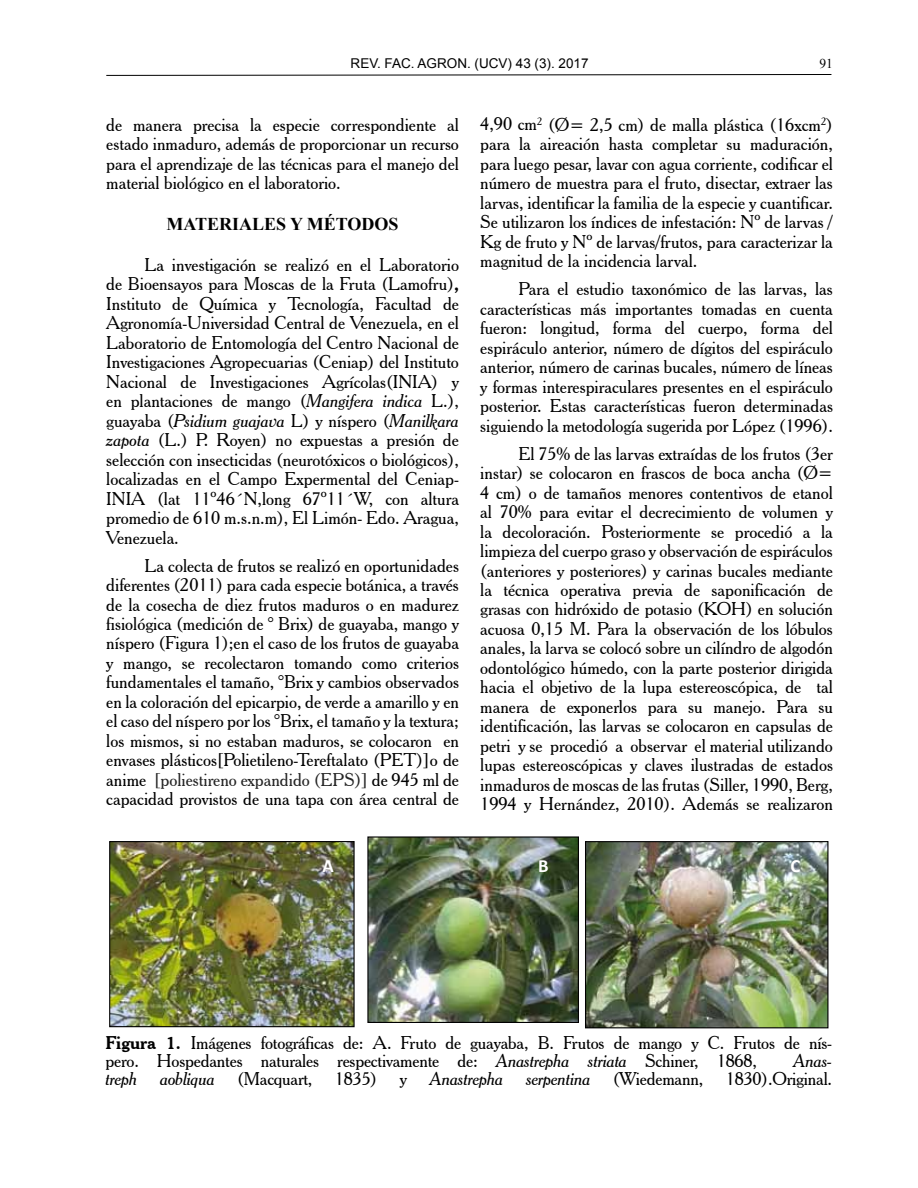
<style>
.page{position:relative;width:918px;height:1188px;background:#fff}
.page>*{position:absolute;margin:0;border:0;box-sizing:border-box;transform-origin:0 0}
.t1{font:700 18.6px "Calibri";color:#fff}
.t2{font:18px/19.5px "Cheltenham BT";color:#000;text-align:justify}
.t3{font:italic 18px "Cheltenham BT";letter-spacing:-.01em;color:#000}
.t4{font:700 18px "Times New Roman";color:#000}
.t5{font:13.5px "Arial";color:#000}
.t6{font:13.5px "Times New Roman";color:#000}
.s1{font-weight:700}
.s2{font-style:italic}
.s3{color:#252525}
.s4{font-style:normal}
</style>
<div class="page">
<svg style="left:106px;top:74px;width:726px;height:2px"></svg>
<img style="left:111px;top:843px;width:242px;height:182px">
<div style="left:109px;top:841px;width:246px;height:186px;border:1px solid #000"></div>
<img style="left:369px;top:838px;width:208px;height:183px">
<div style="left:367px;top:836px;width:212px;height:187px;border:1px solid #000"></div>
<img style="left:587px;top:843px;width:239px;height:183px">
<div style="left:585px;top:841px;width:243px;height:187px;border:1px solid #000"></div>
<p class="t5" style="left:351px;top:54px;width:240px">REV. FAC . AGRON. (UCV) 43 (3). 2017</p>
<p class="t6" style="left:819px;top:55px;width:15px">91</p>
<p class="t2" style="left:106px;top:114px;width:354px">de manera precisa la especie correspondiente al estado inmaduro, además de proporcionar un recurso para el aprendizaje de las técnicas para el manejo del material biológico en el laboratorio.</p>
<p class="t4" style="left:167px;top:211px;width:231px">MATERIALES Y MÉTODOS</p>
<p class="t2" style="left:106px;top:254px;width:354px;text-indent:38px">La investigación se realizó en el Laboratorio de Bioensayos para Moscas de la Fruta (Lamofru)<span class="s1">, </span>Instituto de Química y Tecnología, Facultad de Agronomía-Universidad Central de Venezuela, en el Laboratorio de Entomología del Centro Nacional de Investigaciones Agropecuarias (Ceniap) del Instituto Nacional de Investigaciones Agrícolas(INIA) y en plantaciones de mango (<span class="s2">Mangifera indica</span> L.), guayaba (<span class="s2">Psidium guajava</span> L) y níspero (<span class="s2">Manilkara zapota</span> (L.) P. Royen) no expuestas a presión de selección con insecticidas (neurotóxicos o biológicos), localizadas en el Campo Expermental del Ceniap-INIA (lat 11º46´N,long 67º11´W, con altura promedio de 610 m.s.n.m), El Limón- Edo. Aragua, Venezuela.</p>
<p class="t2" style="left:106px;top:555px;width:354px;text-indent:38px">La colecta de frutos se realizó en oportunidades diferentes (2011) para cada especie botánica, a través de la cosecha de diez frutos maduros o en madurez fisiológica (medición de ° Brix) de guayaba, mango y níspero (Figura 1);en el caso de los frutos de guayaba y mango, se recolectaron tomando como criterios fundamentales el tamaño, °Brix y cambios observados en la coloración del epicarpio, de verde a amarillo y en el caso del níspero por los °Brix, el tamaño y la textura; los mismos, si no estaban maduros, se colocaron en envases plásticos[Polietileno-Tereftalato (PET)]o de anime <span class="s3">[poliestireno expandido (EPS)]</span> de 945 ml de capacidad provistos de una tapa con área central de</p>
<p class="t2" style="left:480px;top:114px;width:354px">4,90 cm<sup>2</sup> (Ø= 2,5 cm) de malla plástica (16xcm<sup>2</sup>) para la aireación hasta completar su maduración, para luego pesar, lavar con agua corriente, codificar el número de muestra para el fruto, disectar, extraer las larvas, identificar la familia de la especie y cuantificar.<br>Se utilizaron los índices de infestación: Nº de larvas / Kg de fruto y Nº de larvas/frutos, para caracterizar la magnitud de la incidencia larval.</p>
<p class="t2" style="left:480px;top:279px;width:354px;text-indent:38px">Para el estudio taxonómico de las larvas, las características más importantes tomadas en cuenta fueron: longitud, forma del cuerpo, forma del espiráculo anterior, número de dígitos del espiráculo anterior, número de carinas bucales, número de líneas y formas interespiraculares presentes en el espiráculo posterior. Estas características fueron determinadas siguiendo la metodología sugerida por López (1996).</p>
<p class="t2" style="left:480px;top:443px;width:354px;text-indent:38px">El 75% de las larvas extraídas de los frutos (3er instar) se colocaron en frascos de boca ancha (Ø= 4 cm) o de tamaños menores contentivos de etanol al 70% para evitar el decrecimiento de volumen y la decoloración. Posteriormente se procedió a la limpieza del cuerpo graso y observación de espiráculos (anteriores y posteriores) y carinas bucales mediante la técnica operativa previa de saponificación de grasas con hidróxido de potasio (KOH) en solución acuosa 0,15 M. Para la observación de los lóbulos anales, la larva se colocó sobre un cilíndro de algodón odontológico húmedo, con la parte posterior dirigida hacia el objetivo de la lupa estereoscópica, de tal manera de exponerlos para su manejo. Para su identificación, las larvas se colocaron en capsulas de petri y se procedió a observar el material utilizando lupas estereoscópicas y claves ilustradas de estados inmaduros de moscas de las frutas (Siller, 1990, Berg, 1994 y Hernández, 2010). Además se realizaron</p>
<p class="t1" style="left:323px;top:854px;width:13px">A</p>
<p class="t1" style="left:538px;top:854px;width:12px">B</p>
<p class="t1" style="left:790px;top:853px;width:11px">C</p>
<p class="t2" style="left:106px;top:1034px;width:728px;line-height:18px"><span class="s1">Figura 1.</span> Imágenes fotográficas de: A. Fruto de guayaba, B. Frutos de mango y C. Frutos de nís&shy;pero. Hospedantes naturales respectivamente de: <span class="s2">Anastrepha striata</span> Schiner, 1868,</p>
<p class="t3" style="left:793px;top:1050px;width:40px">Anas-</p>
<p class="t3" style="left:106px;top:1068px;width:33px">treph</p>
<p class="t3" style="left:160px;top:1068px;width:56px">aobliqua</p>
<p class="t2" style="left:237px;top:1069px;width:77px">(Macquart,</p>
<p class="t2" style="left:335px;top:1069px;width:44px">1835)</p>
<p class="t3" style="left:400px;top:1068px;width:105px"><span class="s4">y</span> Anastrepha</p>
<p class="t3" style="left:526px;top:1068px;width:66px">serpentina</p>
<p class="t2" style="left:613px;top:1069px;width:92px">(Wiedemann,</p>
<p class="t2" style="left:726px;top:1069px;width:108px">1830).Original.</p>
</div>
